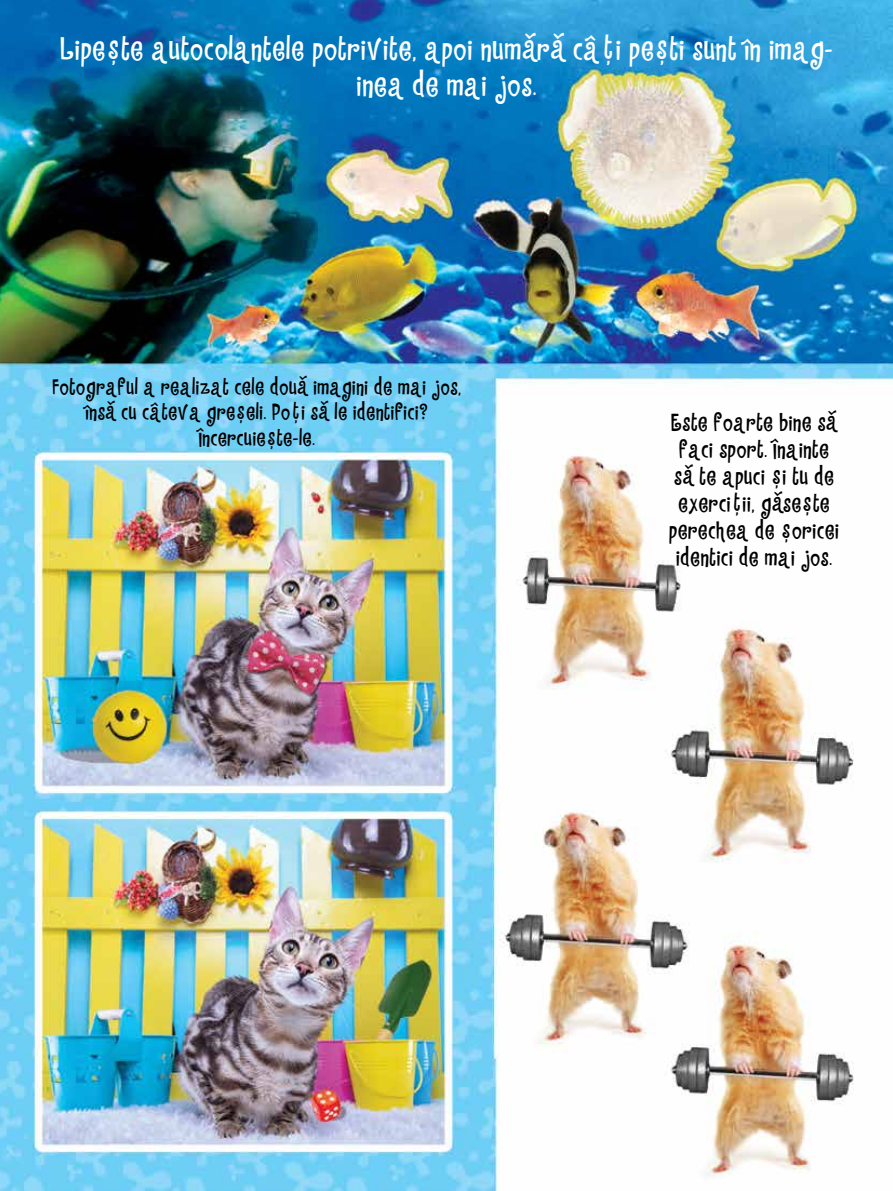
<style>
.page{position:relative;width:893px;height:1191px;background:#fff}
.page>*{position:absolute;margin:0;border:0;box-sizing:border-box;transform-origin:0 0}
.t1{font:30px/36px "Countryhouse";color:#fff;text-align:center}
.t2{font:22.5px/27px "Countryhouse";color:#000;text-align:center}
.t3{font:21px/25.2px "Countryhouse";color:#000;text-align:center}
</style>
<div class="page">
<img style="left:0;top:0;width:893px;height:1191px">
<h1 class="t1" style="left:60px;top:31px;width:775px">Lipește autocolantele potrivite, apoi numără câți pești sunt în imag&shy;inea de mai jos.</h1>
<p class="t3" style="left:52px;top:374px;width:411px">Fotograful a realizat cele două imagini de mai jos, însă cu câteva greșeli. Poți să le identifici?<br>Încercuiește-le.</p>
<p class="t2" style="left:669px;top:408px;width:172px">Este foarte bine să faci sport. Înainte să te apuci și tu de exerciții, găsește perechea de șoricei identici de mai jos.</p>
</div>
